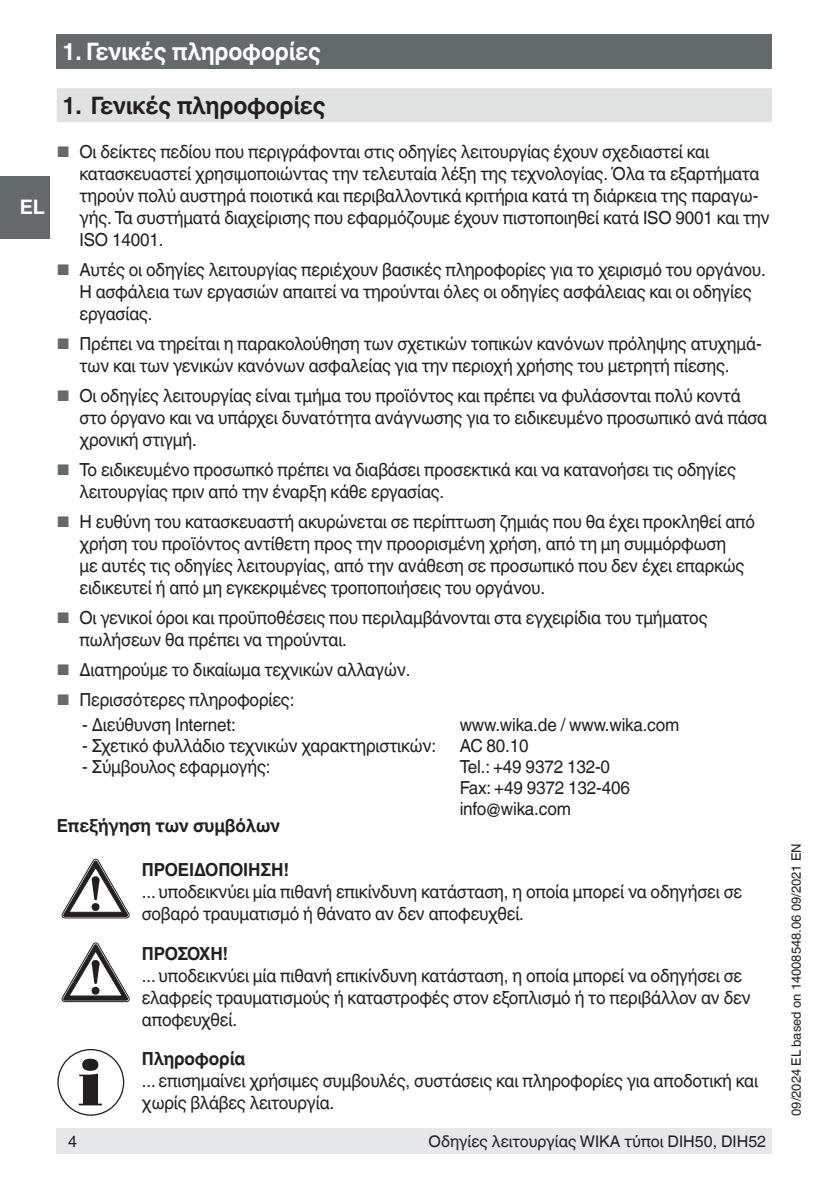
<style>
.page{position:relative;width:840px;height:1191px;background:#fff}
.page>*{position:absolute;margin:0;border:0;box-sizing:border-box;transform-origin:0 0}
.t1{font:700 24px "Helvetica World";letter-spacing:-.01em;color:#231f20;scale:.95 1}
.t2{font:700 24px "Helvetica World";letter-spacing:-.01em;color:#fff;scale:.95 1}
.t3{font:700 20px "Helvetica World";color:#fff}
.t4{font:18px/22px "Helvetica World";letter-spacing:-.01em;color:#231f20;scale:.95 1}
.t5{font:700 18px "Helvetica World";letter-spacing:-.01em;color:#231f20;scale:.95 1}
.t6{font:16px "Helvetica World";color:#231f20}
.t7{font:13px "Helvetica World";color:#231f20}
.s1{font-size:15.4px;color:#64696c}
</style>
<div class="page">
<div style="left:57px;top:1128px;width:714px;height:26px;background:#e6e7e9"></div>
<div style="left:57px;top:34px;width:714px;height:34px;background:#64696c"></div>
<div style="left:0;top:176px;width:49px;height:62px;background:#64696c"></div>
<div style="left:57px;top:88px;width:714px;height:34px;background:#e0e2e1"></div>
<svg style="left:62px;top:859px;width:67px;height:59px"></svg>
<svg style="left:62px;top:942px;width:67px;height:59px"></svg>
<svg style="left:79px;top:1058px;width:23px;height:47px"></svg>
<div style="left:57px;top:1049px;width:67px;height:66px;border:1px solid #231f20;border-radius:50%"></div>
<p class="t3" style="left:20px;top:196px;width:27px">EL</p>
<h1 class="t2" style="left:62px;top:37px;width:273px">1. Γενικές πληροφορίες</h1>
<h1 class="t1" style="left:62px;top:91px;width:278px">1. Γενικές πληροφορίες</h1>
<p class="t4" style="left:79px;top:140px;width:727px;text-indent:-23px"><span class="s1">■</span> Οι δείκτες πεδίου που περιγράφονται στις οδηγίες λειτουργίας έχουν σχεδιαστεί και κατασκευαστεί χρησιμοποιώντας την τελευταία λέξη της τεχνολογίας. Όλα τα εξαρτήματα τηρούν πολύ αυστηρά ποιοτικά και περιβαλλοντικά κριτήρια κατά τη διάρκεια της παραγω&shy;γής. Τα συστήματά διαχείρισης που εφαρμόζουμε έχουν πιστοποιηθεί κατά ISO 9001 και την ISO 14001.</p>
<p class="t4" style="left:79px;top:258px;width:723px;text-indent:-23px"><span class="s1">■</span> Αυτές οι οδηγίες λειτουργίας περιέχουν βασικές πληροφορίες για το χειρισμό του οργάνου.<br>Η ασφάλεια των εργασιών απαιτεί να τηρούνται όλες οι οδηγίες ασφάλειας και οι οδηγίες εργασίας.</p>
<p class="t4" style="left:57px;top:332px;width:743px;text-align:center"><span class="s1">■</span> Πρέπει να τηρείται η παρακολούθηση των σχετικών τοπικών κανόνων πρόληψης ατυχημά&shy;των και των γενικών κανόνων ασφαλείας για την περιοχή χρήσης του μετρητή πίεσης.</p>
<p class="t4" style="left:79px;top:384px;width:725px;text-indent:-23px"><span class="s1">■</span> Οι οδηγίες λειτουργίας είναι τμήμα του προϊόντος και πρέπει να φυλάσονται πολύ κοντά στο όργανο και να υπάρχει δυνατότητα ανάγνωσης για το ειδικευμένο προσωπικό ανά πάσα χρονική στιγμή.</p>
<p class="t4" style="left:79px;top:458px;width:692px;text-indent:-23px"><span class="s1">■</span> Το ειδικευμένο προσωπκό πρέπει να διαβάσει προσεκτικά και να κατανοήσει τις οδηγίες λειτουργίας πριν από την έναρξη κάθε εργασίας.</p>
<p class="t4" style="left:79px;top:510px;width:712px;text-indent:-23px"><span class="s1">■</span> Η ευθύνη του κατασκευαστή ακυρώνεται σε περίπτωση ζημιάς που θα έχει προκληθεί από χρήση του προϊόντος αντίθετη προς την προορισμένη χρήση, από τη μη συμμόρφωση<br>με αυτές τις οδηγίες λειτουργίας, από την ανάθεση σε προσωπικό που δεν έχει επαρκώς ειδικευτεί ή από μη εγκεκριμένες τροποποιήσεις του οργάνου.</p>
<p class="t4" style="left:79px;top:606px;width:662px;text-indent:-23px"><span class="s1">■</span> Οι γενικοί όροι και προϋποθέσεις που περιλαμβάνονται στα εγχειρίδια του τμήματος πωλήσεων θα πρέπει να τηρούνται.</p>
<p class="t4" style="left:57px;top:658px;width:374px"><span class="s1">■</span> Διατηρούμε το δικαίωμα τεχνικών αλλαγών.</p>
<p class="t4" style="left:57px;top:688px;width:251px"><span class="s1">■</span> Περισσότερες πληροφορίες:</p>
<p class="t4" style="left:82px;top:714px;width:163px">- Διεύθυνση Internet:</p>
<p class="t4" style="left:459px;top:714px;width:233px">www.wika.de / www.wika.com</p>
<p class="t4" style="left:82px;top:735px;width:374px">- Σχετικό φυλλάδιο τεχνικών χαρακτηριστικών:</p>
<p class="t4" style="left:459px;top:735px;width:74px">AC 80.10</p>
<p class="t4" style="left:82px;top:756px;width:199px">- Σύμβουλος εφαρμογής:</p>
<p class="t4" style="left:459px;top:756px;width:181px;line-height:20.8px">Tel.: +49 9372 132-0<br>Fax: +49 9372 132-406 info@wika.com</p>
<p class="t5" style="left:57px;top:815px;width:237px">Επεξήγηση των συμβόλων</p>
<p class="t5" style="left:142px;top:859px;width:156px">ΠΡΟΕΙΔΟΠΟΙΗΣΗ!</p>
<p class="t4" style="left:142px;top:881px;width:633px">... υποδεικνύει μία πιθανή επικίνδυνη κατάσταση, η οποία μπορεί να οδηγήσει σε σοβαρό τραυματισμό ή θάνατο αν δεν αποφευχθεί.</p>
<p class="t5" style="left:142px;top:943px;width:92px">ΠΡΟΣΟΧΗ!</p>
<p class="t4" style="left:142px;top:964px;width:642px">... υποδεικνύει μία πιθανή επικίνδυνη κατάσταση, η οποία μπορεί να οδηγήσει σε ελαφρείς τραυματισμούς ή καταστροφές στον εξοπλισμό ή το περιβάλλον αν δεν αποφευχθεί.</p>
<p class="t5" style="left:142px;top:1048px;width:110px">Πληροφορία</p>
<p class="t4" style="left:142px;top:1070px;width:650px">... επισημαίνει χρήσιμες συμβουλές, συστάσεις και πληροφορίες για αποδοτική και χωρίς βλάβες λειτουργία.</p>
<p class="t6" style="left:68px;top:1132px;width:10px">4</p>
<p class="t6" style="left:428px;top:1132px;width:339px">Οδηγίες λειτουργίας WIKA τύποι DIH50, DIH52</p>
<p class="t7" style="left:788px;top:1115px;width:274px;rotate:-90deg">09/2024 EL based on 14008548.06 09/2021 EN</p>
</div>
